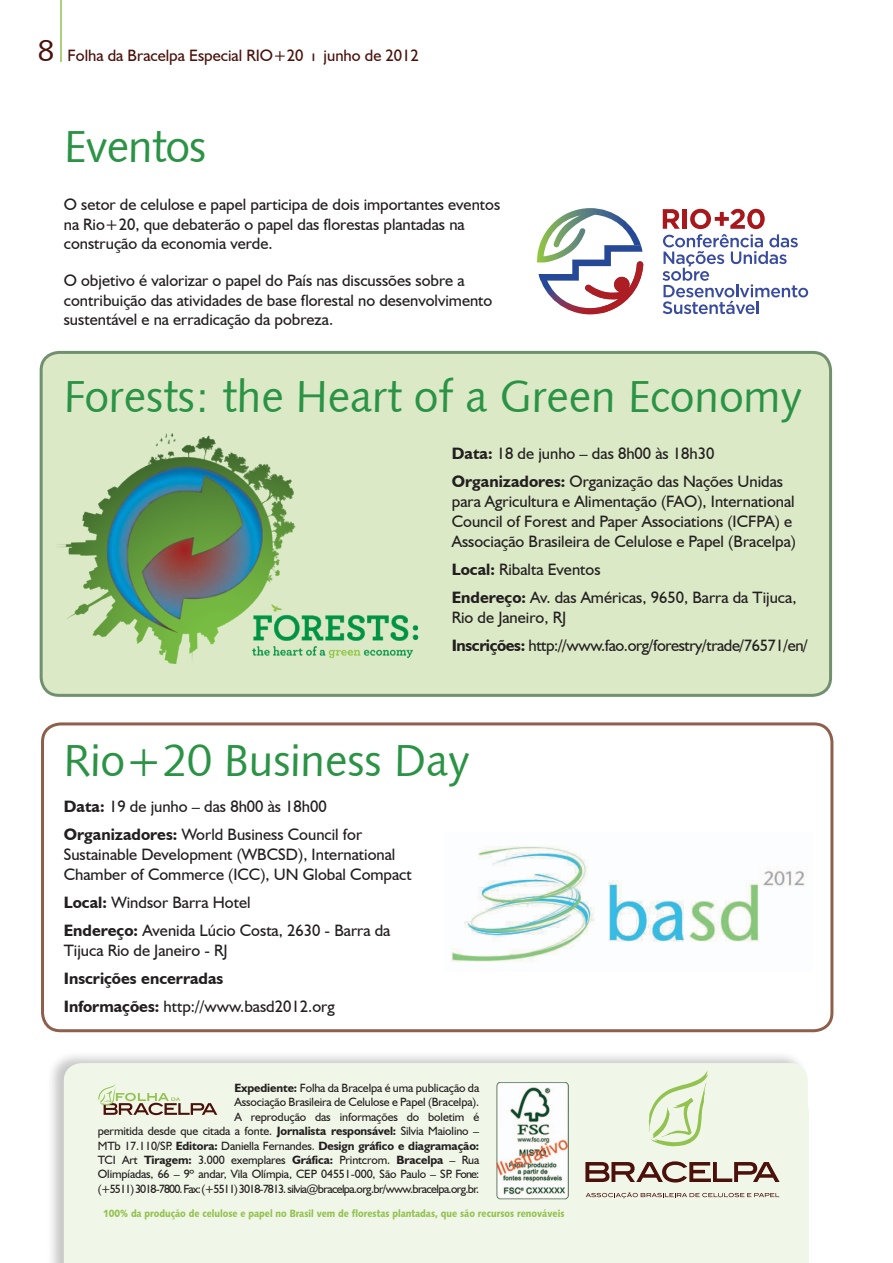
<style>
.page{position:relative;width:893px;height:1263px;background:#fff}
.page>*{position:absolute;margin:0;border:0;box-sizing:border-box;transform-origin:0 0}
.Título{font:45px "Humanist 531 BT Roman A";letter-spacing:-.005em;color:#2b9345}
.Título-2{font:45px "Humanist 531 BT Roman A";letter-spacing:-.025em;color:#2b9345}
.Texto{font:16.5px/19.8px "Humanist 521 BT";color:#231f20}
.Texto-2{font:16.5px "Humanist 521 BT";letter-spacing:-.025em;color:#231f20}
.t1{font:16.5px "Humanist 521 BT";color:#4b110b}
.Texto-3{font:700 16.5px "Humanist 521 BT";color:#231f20}
.t2{font:12px/14.4px "Humanist 521 BT";letter-spacing:-.01em;color:#231f20;text-align:right}
.t3{font:10.5px "Humanist 531 BT Black A";color:#92c250;scale:.87 1}
.s1{font-family:"Humanist 531 BT Roman A";font-size:30px}
.s2{font-weight:700}
</style>
<div class="page">
<hr style="left:60px;top:0;width:2px;height:62px;background:#92c250">
<div style="left:47px;top:1051px;width:762px;height:212px;background:#231f20;opacity:.25"></div>
<div style="left:64px;top:1063px;width:744px;height:200px;background:#f1f7e8"></div>
<div style="left:65px;top:1094px;width:744px;height:169px;background:#f1f7e8"></div>
<svg style="left:585px;top:1161px;width:195px;height:21px;background:#a99388"></svg>
<svg style="left:586px;top:1192px;width:193px;height:6px"></svg>
<svg style="left:649px;top:1070px;width:60px;height:76px;background:#ddecc9"></svg>
<img style="left:496px;top:1083px;width:73px;height:116px">
<svg style="left:98px;top:1083px;width:119px;height:32px;background:#d0cfba"></svg>
<div style="left:41px;top:352px;width:790px;height:343px;background:#dbe9c6;border-radius:18px"></div>
<div style="left:40px;top:351px;width:792px;height:346px;border:3px solid #71906d;border-radius:18px"></div>
<img style="left:42px;top:423px;width:377px;height:251px">
<div style="left:41px;top:722px;width:792px;height:310px;border:3px solid #8e5f4a;border-radius:18px"></div>
<img style="left:451px;top:846px;width:354px;height:116px">
<svg style="left:662px;top:209px;width:146px;height:105px"></svg>
<svg style="left:537px;top:208px;width:106px;height:106px"></svg>
<p class="t1" style="left:38px;top:45px;width:383px"><span class="s1">8</span> Folha da Bracelpa Especial RIO+20 ı junho de 2012</p>
<p class="Título-2" style="left:64px;top:118px;width:144px">Eventos</p>
<p class="Texto" style="left:64px;top:194px;width:438px">O setor de celulose e papel participa de dois importantes eventos na Rio+20, que debaterão o papel das florestas plantadas na construção da economia verde.</p>
<p class="Texto" style="left:64px;top:270px;width:430px">O objetivo é valorizar o papel do País nas discussões sobre a contribuição das atividades de base florestal no desenvolvimento sustentável e na erradicação da pobreza.</p>
<p class="Título" style="left:64px;top:368px;width:740px">Forests: the Heart of a Green Economy</p>
<p class="Texto" style="left:452px;top:443px;width:264px"><span class="s2">Data:</span> 18 de junho – das 8h00 às 18h30</p>
<p class="Texto" style="left:452px;top:471px;width:346px"><span class="s2">Organizadores:</span> Organização das Nações Unidas para Agricultura e Alimentação (FAO), International Council of Forest and Paper Associations (ICFPA) e Associação Brasileira de Celulose e Papel (Bracelpa)</p>
<p class="Texto" style="left:452px;top:559px;width:150px"><span class="s2">Local:</span> Ribalta Eventos</p>
<p class="Texto" style="left:452px;top:587px;width:346px"><span class="s2">Endereço:</span> Av. das Américas, 9650, Barra da Tijuca,<br>Rio de Janeiro, RJ</p>
<p class="Texto-2" style="left:452px;top:635px;width:358px"><span class="s2">Inscrições:</span> http://www.fao.org/forestry/trade/76571/en/</p>
<p class="Título" style="left:64px;top:732px;width:408px">Rio+20 Business Day</p>
<p class="Texto" style="left:64px;top:796px;width:265px"><span class="s2">Data:</span> 19 de junho – das 8h00 às 18h00</p>
<p class="Texto" style="left:64px;top:824px;width:350px"><span class="s2">Organizadores:</span> World Business Council for<br>Sustainable Development (WBCSD), International<br>Chamber of Commerce (ICC), UN Global Compact</p>
<p class="Texto" style="left:64px;top:892px;width:188px"><span class="s2">Local:</span> Windsor Barra Hotel</p>
<p class="Texto" style="left:64px;top:920px;width:328px"><span class="s2">Endereço:</span> Avenida Lúcio Costa, 2630 - Barra da<br>Tijuca Rio de Janeiro - RJ</p>
<p class="Texto-3" style="left:64px;top:968px;width:161px">Inscrições encerradas</p>
<p class="Texto" style="left:64px;top:996px;width:272px"><span class="s2">Informações:</span> http://www.basd2012.org</p>
<p class="t2" style="left:98px;top:1080px;width:383px"><span class="s2">Expediente:</span> Folha da Bracelpa é uma publicação da<br>Associação Brasileira de Celulose e Papel (Bracelpa).<br>A reprodução das informações do boletim é<br>permitida desde que citada a fonte. <span class="s2">Jornalista responsável:</span> Silvia Maiolino – MTb 17.110/SP. <span class="s2">Editora:</span> Daniella Fernandes. <span class="s2">Design gráfico e diagramação:<br></span>TCI Art <span class="s2">Tiragem:</span> 3.000 exemplares <span class="s2">Gráfica:</span> Printcrom. <span class="s2">Bracelpa</span> – Rua Olimpíadas, 66 – 9º andar, Vila Olímpia, CEP 04551-000, São Paulo – SP. Fone: (+5511) 3018-7800. Fax: (+5511) 3018-7813. silvia@bracelpa.org.br/www.bracelpa.org.br.</p>
<p class="t3" style="left:103px;top:1207px;width:532px">100% da produção de celulose e papel no Brasil vem de florestas plantadas, que são recursos renováveis</p>
</div>
